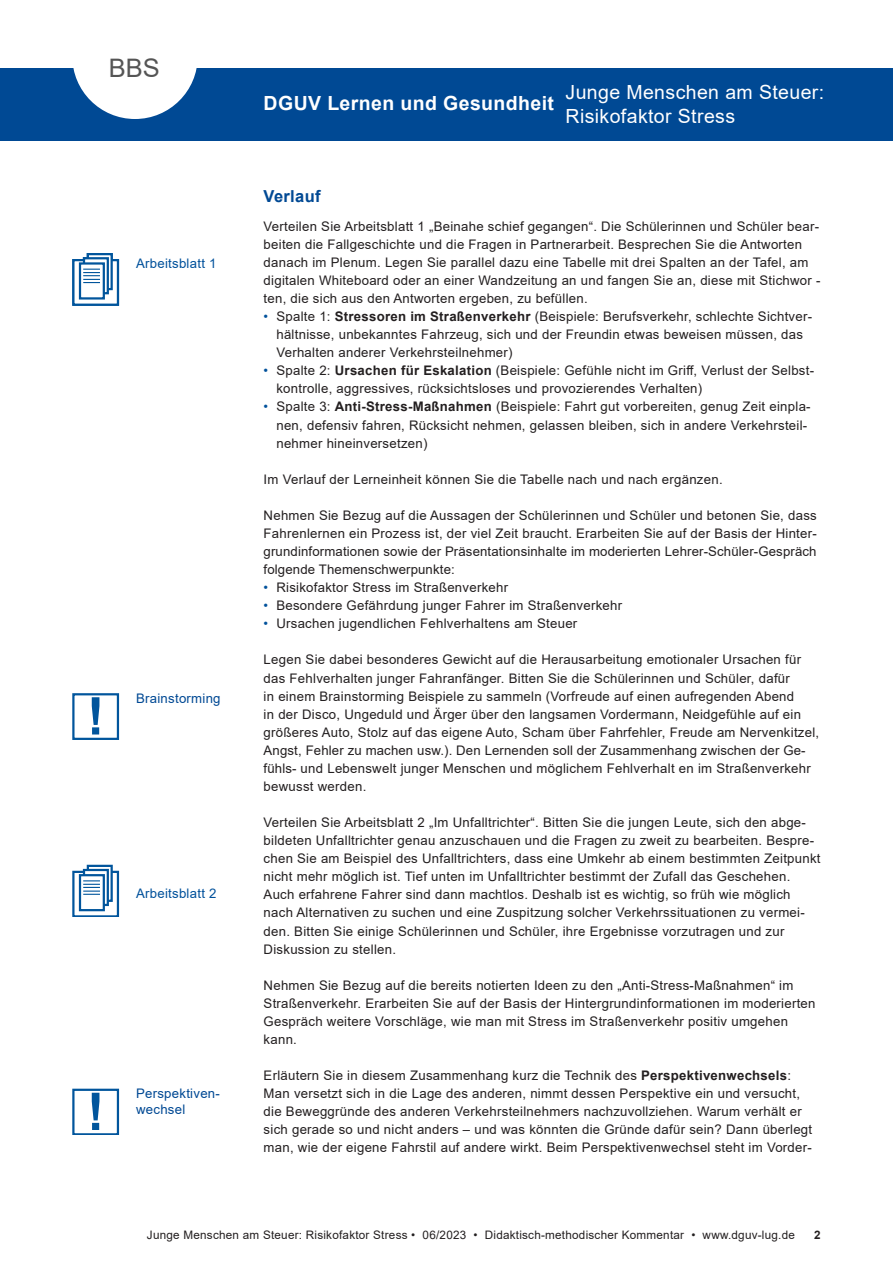
<style>
.page{position:relative;width:893px;height:1263px;background:#fff}
.page>*{position:absolute;margin:0;border:0;box-sizing:border-box;transform-origin:0 0}
.t1{font:700 52.05px "Arial";color:#01559c}
.t2{font:25.5px "Arial";color:#555}
.t3{font:19.5px/23.4px "Arial";letter-spacing:.02em;color:#fff}
.t4{font:700 19.5px "Arial";letter-spacing:.02em;color:#fff}
.Zwischenueberschrift{font:700 16.5px "Arial";letter-spacing:.02em;color:#004994}
.Fliesstext{font:13.2px/18px "Arial";letter-spacing:.02em;color:#231f20}
.Fliesstext_Aufzaehlu{font:13.2px/18px "Arial";letter-spacing:.02em;color:#231f20}
.hinweis_links{font:13.2px/15.9px "Arial";letter-spacing:.02em;color:#004994}
.Hinweis_links{font:13.2px "Arial";letter-spacing:.02em;color:#01519b}
.t5{font:11.7px "Arial";letter-spacing:.02em;color:#231f20}
.t6{font:700 11.7px "Arial";color:#231f20}
.s1{color:#01519b}
.s2{font-weight:700}
</style>
<div class="page">
<div style="left:0;top:68px;width:893px;height:72px;background:#004994"></div>
<svg style="left:73px;top:68px;width:124px;height:51px"></svg>
<div style="left:72px;top:259px;width:47px;height:47px;border:2px solid #01559c"></div>
<div style="left:88px;top:254px;width:24px;height:35px;background:#fff"></div>
<div style="left:87px;top:253px;width:26px;height:37px;border:2px solid #01559c"></div>
<div style="left:83px;top:257px;width:26px;height:37px;background:#fff;border:2px solid #01559c"></div>
<div style="left:79px;top:262px;width:26px;height:38px;background:#fff;border:2px solid #01559c"></div>
<svg style="left:83px;top:269px;width:17px;height:14px"></svg>
<svg style="left:90px;top:868px;width:19px;height:1px"></svg>
<div style="left:87px;top:865px;width:26px;height:37px;border:2px solid #01559c"></div>
<div style="left:83px;top:869px;width:26px;height:37px;background:#01559c"></div>
<svg style="left:72px;top:871px;width:47px;height:45px"></svg>
<div style="left:72px;top:693px;width:47px;height:46px;border:2px solid #01559c"></div>
<div style="left:72px;top:1089px;width:47px;height:46px;border:2px solid #01559c"></div>
<h2 class="t2" style="left:109px;top:50px;width:53px">BBS</h2>
<p class="Hinweis_links" style="left:136px;top:255px;width:82px">Arbeitsblatt 1</p>
<p class="t1" style="left:87px;top:681px;width:19px">!</p>
<p class="hinweis_links" style="left:136px;top:690px;width:86px">Brainstorming</p>
<p class="Hinweis_links" style="left:136px;top:884px;width:82px">Arbeitsblatt 2</p>
<p class="t1" style="left:87px;top:1077px;width:19px">!</p>
<p class="hinweis_links" style="left:136px;top:1086px;width:85px">Perspektiven&shy;wechsel</p>
<h3 class="t4" style="left:264px;top:89px;width:292px">DGUV Lernen und Gesundheit</h3>
<h3 class="t3" style="left:566px;top:81px;width:260px">Junge Menschen am Steuer:<br>Risikofaktor Stress</h3>
<p class="Zwischenueberschrift" style="left:264px;top:185px;width:59px">Verlauf</p>
<p class="Fliesstext" style="left:264px;top:217px;width:557px">Verteilen Sie Arbeitsblatt 1 „Beinahe schief gegangen“. Die Schülerinnen und Schüler bear&shy;beiten die Fallgeschichte und die Fragen in Partnerarbeit. Besprechen Sie die Antworten</p>
<p class="Fliesstext" style="left:264px;top:253px;width:546px">danach im Plenum. Legen Sie parallel dazu eine Tabelle mit drei Spalten an der Tafel, am</p>
<p class="Fliesstext" style="left:264px;top:271px;width:558px">digitalen Whiteboard oder an einer Wandzeitung an und fangen Sie an, diese mit Stichwor -</p>
<p class="Fliesstext" style="left:264px;top:289px;width:326px">ten, die sich aus den Antworten ergeben, zu befüllen.</p>
<p class="Fliesstext_Aufzaehlu" style="left:276px;top:307px;width:537px;text-indent:-13px"><span class="s1">•</span> Spalte 1: <span class="s2">Stressoren im Straßenverkehr</span> (Beispiele: Berufsverkehr, schlechte Sichtver&shy;hältnisse, unbekanntes Fahrzeug, sich und der Freundin etwas beweisen müssen, das<br>Verhalten anderer Verkehrsteilnehmer)</p>
<p class="Fliesstext_Aufzaehlu" style="left:276px;top:362px;width:539px;text-indent:-13px"><span class="s1">•</span> Spalte 2: <span class="s2">Ursachen für Eskalation</span> (Beispiele: Gefühle nicht im Griff, Verlust der Selbst&shy;kontrolle, aggressives, rücksichtsloses und provozierendes Verhalten)</p>
<p class="Fliesstext_Aufzaehlu" style="left:276px;top:398px;width:536px;text-indent:-13px"><span class="s1">•</span> Spalte 3: <span class="s2">Anti-Stress-Maßnahmen</span> (Beispiele: Fahrt gut vorbereiten, genug Zeit einpla&shy;nen, defensiv fahren, Rücksicht nehmen, gelassen bleiben, sich in andere Verkehrsteil&shy;nehmer hineinversetzen)</p>
<p class="Fliesstext" style="left:264px;top:470px;width:461px">Im Verlauf der Lerneinheit können Sie die Tabelle nach und nach ergänzen.</p>
<p class="Fliesstext" style="left:264px;top:506px;width:555px">Nehmen Sie Bezug auf die Aussagen der Schülerinnen und Schüler und betonen Sie, dass</p>
<p class="Fliesstext" style="left:264px;top:524px;width:555px">Fahrenlernen ein Prozess ist, der viel Zeit braucht. Erarbeiten Sie auf der Basis der Hinter-</p>
<p class="Fliesstext" style="left:264px;top:542px;width:554px">grundinformationen sowie der Präsentationsinhalte im moderierten Lehrer-Schüler-Gespräch folgende Themenschwerpunkte:</p>
<p class="Fliesstext_Aufzaehlu" style="left:264px;top:578px;width:246px"><span class="s1">•</span> Risikofaktor Stress im Straßenverkehr</p>
<p class="Fliesstext_Aufzaehlu" style="left:264px;top:596px;width:360px"><span class="s1">•</span> Besondere Gefährdung junger Fahrer im Straßenverkehr</p>
<p class="Fliesstext_Aufzaehlu" style="left:264px;top:615px;width:315px"><span class="s1">•</span> Ursachen jugendlichen Fehlverhaltens am Steuer</p>
<p class="Fliesstext" style="left:264px;top:651px;width:539px">Legen Sie dabei besonderes Gewicht auf die Herausarbeitung emotionaler Ursachen für</p>
<p class="Fliesstext" style="left:264px;top:669px;width:528px">das Fehlverhalten junger Fahranfänger. Bitten Sie die Schülerinnen und Schüler, dafür</p>
<p class="Fliesstext" style="left:264px;top:687px;width:532px">in einem Brainstorming Beispiele zu sammeln (Vorfreude auf einen aufregenden Abend</p>
<p class="Fliesstext" style="left:264px;top:705px;width:539px">in der Disco, Ungeduld und Ärger über den langsamen Vordermann, Neidgefühle auf ein</p>
<p class="Fliesstext" style="left:264px;top:723px;width:557px">größeres Auto, Stolz auf das eigene Auto, Scham über Fahrfehler, Freude am Nervenkitzel,</p>
<p class="Fliesstext" style="left:264px;top:741px;width:549px">Angst, Fehler zu machen usw.). Den Lernenden soll der Zusammenhang zwischen der Ge&shy;fühls- und Lebenswelt junger Menschen und möglichem Fehlverhalt en im Straßenverkehr</p>
<p class="Fliesstext" style="left:264px;top:777px;width:104px">bewusst werden.</p>
<p class="Fliesstext" style="left:264px;top:813px;width:558px">Verteilen Sie Arbeitsblatt 2 „Im Unfalltrichter“. Bitten Sie die jungen Leute, sich den abge&shy;bildeten Unfalltrichter genau anzuschauen und die Fragen zu zweit zu bearbeiten. Bespre&shy;chen Sie am Beispiel des Unfalltrichters, dass eine Umkehr ab einem bestimmten Zeitpunkt</p>
<p class="Fliesstext" style="left:264px;top:868px;width:528px">nicht mehr möglich ist. Tief unten im Unfalltrichter bestimmt der Zufall das Geschehen.</p>
<p class="Fliesstext" style="left:264px;top:886px;width:528px">Auch erfahrene Fahrer sind dann machtlos. Deshalb ist es wichtig, so früh wie möglich</p>
<p class="Fliesstext" style="left:264px;top:904px;width:543px">nach Alternativen zu suchen und eine Zuspitzung solcher Verkehrssituationen zu vermei&shy;den. Bitten Sie einige Schülerinnen und Schüler, ihre Ergebnisse vorzutragen und zur</p>
<p class="Fliesstext" style="left:264px;top:940px;width:134px">Diskussion zu stellen.</p>
<p class="Fliesstext" style="left:264px;top:976px;width:531px">Nehmen Sie Bezug auf die bereits notierten Ideen zu den „Anti-Stress-Maßnahmen“ im</p>
<p class="Fliesstext" style="left:264px;top:994px;width:553px">Straßenverkehr. Erarbeiten Sie auf der Basis der Hintergrundinformationen im moderierten</p>
<p class="Fliesstext" style="left:264px;top:1012px;width:526px">Gespräch weitere Vorschläge, wie man mit Stress im Straßenverkehr positiv umgehen</p>
<p class="Fliesstext" style="left:264px;top:1030px;width:35px">kann.</p>
<p class="Fliesstext" style="left:264px;top:1066px;width:529px">Erläutern Sie in diesem Zusammenhang kurz die Technik des <span class="s2">Perspektivenwechsels</span>:</p>
<p class="Fliesstext" style="left:264px;top:1084px;width:538px">Man versetzt sich in die Lage des anderen, nimmt dessen Perspektive ein und versucht,</p>
<p class="Fliesstext" style="left:264px;top:1102px;width:540px">die Beweggründe des anderen Verkehrsteilnehmers nachzuvollziehen. Warum verhält er</p>
<p class="Fliesstext" style="left:264px;top:1120px;width:550px">sich gerade so und nicht anders – und was könnten die Gründe dafür sein? Dann überlegt</p>
<p class="Fliesstext" style="left:264px;top:1139px;width:550px">man, wie der eigene Fahrstil auf andere wirkt. Beim Perspektivenwechsel steht im Vorder-</p>
<p class="t5" style="left:147px;top:1227px;width:650px">Junge Menschen am Steuer: Risikofaktor Stress • 06/2023 • Didaktisch-methodischer Kommentar • www.dguv-lug.de</p>
<p class="t6" style="left:814px;top:1227px;width:8px">2</p>
</div>
